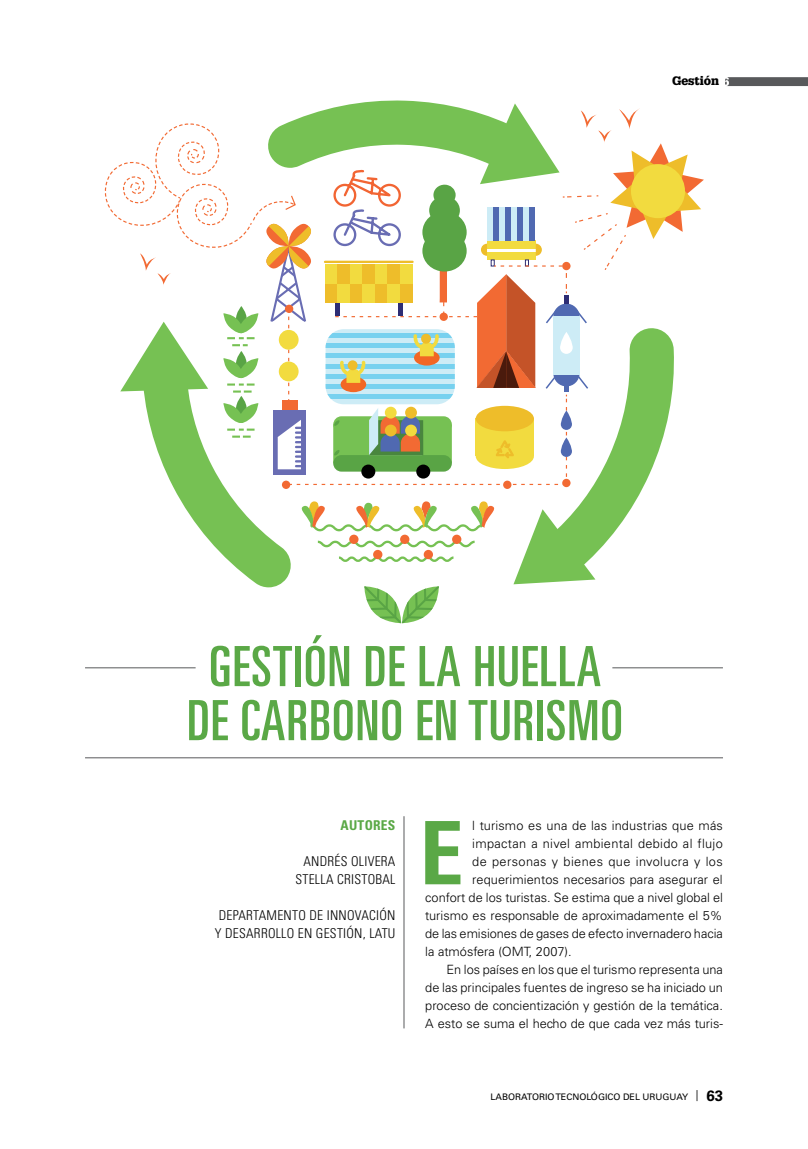
<style>
.page{position:relative;width:808px;height:1149px;background:#fff}
.page>*{position:absolute;margin:0;border:0;box-sizing:border-box;transform-origin:0 0}
.t1{font:700 condensed 87.6px "Univers LT Std";color:#5aa846}
.t2{font:ultra-condensed 55.5px/54px "Univers LT Std";letter-spacing:.02em;color:#5aa846;text-align:center}
.t3{font:300 condensed 13.5px/18px "Univers LT Std";letter-spacing:.02em;color:#000;text-align:center}
.t4{font:700 condensed 13.5px "Univers LT Std";letter-spacing:.02em;color:#5aa846}
.t5{font:300 12.75px "Univers LT Std";color:#000}
.t6{font:300 12.75px "Univers LT Std";letter-spacing:.025em;color:#000}
.t7{font:300 12.75px "Univers LT Std";letter-spacing:.03em;color:#000}
.t8{font:900 12px "Glypha LT Std";color:#000}
.t9{font:9px "Univers LT Std";color:#000}
.s1{font-weight:300;font-stretch:ultra-condensed;font-size:15px}
.s2{font-weight:700;font-size:15px}
</style>
<div class="page">
<svg style="left:725px;top:77px;width:83px;height:9px"></svg>
<hr style="left:85px;top:667px;width:111px;height:1px;background:#58595b">
<hr style="left:85px;top:757px;width:638px;height:1px;background:#58595b">
<hr style="left:612px;top:667px;width:111px;height:1px;background:#58595b">
<hr style="left:404px;top:816px;width:1px;height:212px;background:#58595b">
<svg style="left:104px;top:100px;width:600px;height:523px"></svg>
<hr style="left:325px;top:260px;width:88px;height:3px;background:#eebd2a">
<p class="t8" style="left:672px;top:74px;width:49px">Gestión</p>
<h2 class="t2" style="left:187px;top:639px;width:437px">GESTIÓN DE LA HUELLA<br>DE CARBONO EN TURISMO</h2>
<p class="t4" style="left:341px;top:816px;width:56px">AUTORES</p>
<p class="t3" style="left:295px;top:852px;width:102px">ANDRÉS OLIVERA<br>STELLA CRISTOBAL</p>
<p class="t3" style="left:215px;top:906px;width:182px;text-align:left">DEPARTAMENTO DE I NNOVACIÓN<br>Y DESARROLLO EN GESTIÓN, LATU</p>
<h1 class="t1" style="left:420px;top:799px;width:45px">E</h1>
<p class="t5" style="left:472px;top:817px;width:252px">l turismo es una de las industrias que más</p>
<p class="t6" style="left:472px;top:835px;width:252px">impactan a nivel ambiental debido al flujo</p>
<p class="t7" style="left:472px;top:853px;width:252px">de personas y bienes que involucra y los</p>
<p class="t5" style="left:472px;top:871px;width:252px">requerimientos necesarios para asegurar el</p>
<p class="t5" style="left:425px;top:889px;width:299px">confort de los turistas. Se estima que a nivel global el</p>
<p class="t5" style="left:425px;top:907px;width:299px">turismo es responsable de aproximadamente el 5%</p>
<p class="t5" style="left:425px;top:925px;width:299px">de las emisiones de gases de efecto invernadero hacia</p>
<p class="t5" style="left:425px;top:943px;width:148px">la atmósfera (OMT, 2007).</p>
<p class="t5" style="left:446px;top:961px;width:278px">En los países en los que el turismo representa una</p>
<p class="t5" style="left:425px;top:979px;width:299px">de las principales fuentes de ingreso se ha iniciado un</p>
<p class="t5" style="left:425px;top:997px;width:299px">proceso de concientización y gestión de la temática.</p>
<p class="t5" style="left:425px;top:1015px;width:299px">A esto se suma el hecho de que cada vez más turis-</p>
<p class="t9" style="left:490px;top:1090px;width:234px">LABORATORIO TECNOLÓGICO DEL URUGUAY <span class="s1">|</span> <span class="s2">63</span></p>
</div>
